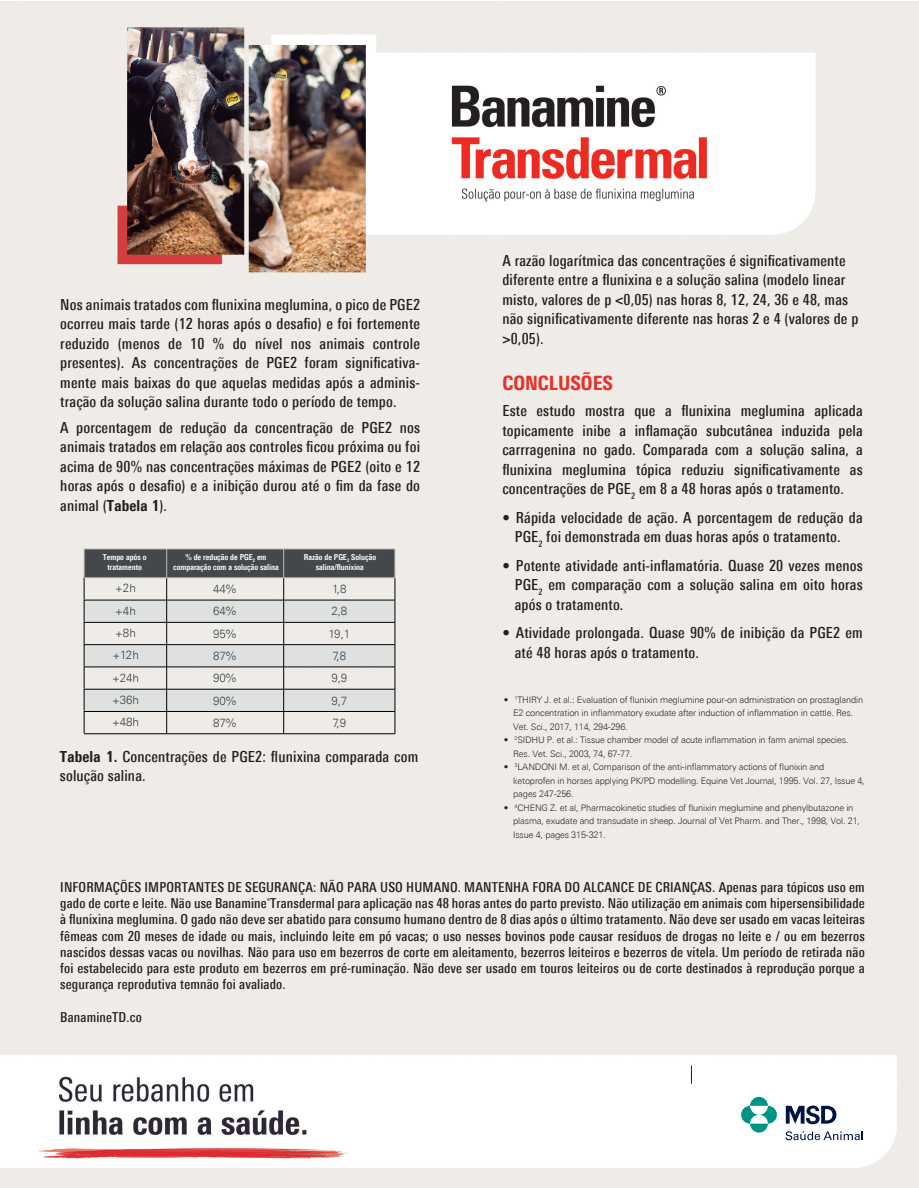
<style>
.page{position:relative;width:919px;height:1188px;background:#fff}
.page>*{position:absolute;margin:0;border:0;box-sizing:border-box;transform-origin:0 0}
.t1{font:800 condensed 19.8px "Univers Next Pro";color:#ea2f29}
.t2{font:500 condensed 15.3px/19.5px "Univers Next Pro";letter-spacing:.01em;color:#231f20;text-align:justify}
.t3{font:500 condensed 13.8px/16.2px "Univers Next Pro";letter-spacing:.01em;color:#231f20;text-align:justify}
.t4{font:300 11.4px "Univers Next Pro";color:#333e48}
.t5{font:300 9px/13.5px "Univers Next Pro";letter-spacing:-.02em;color:#282526}
.t6{font:700 condensed 8.25px/10.5px "Univers Next Pro";color:#fff;text-align:center}
.s1{font-weight:800}
</style>
<div class="page">
<img style="left:0;top:1px;width:919px;height:1187px">
<svg style="left:741px;top:1096px;width:36px;height:36px"></svg>
<svg style="left:786px;top:1105px;width:50px;height:19px"></svg>
<svg style="left:786px;top:1131px;width:77px;height:9px"></svg>
<svg style="left:691px;top:1065px;width:1px;height:18px"></svg>
<hr style="left:84px;top:733px;width:83px;height:1px;background:#000001">
<hr style="left:167px;top:733px;width:117px;height:1px;background:#000001">
<hr style="left:284px;top:733px;width:111px;height:1px;background:#000001">
<svg style="left:84px;top:548px;width:312px;height:185px"></svg>
<hr style="left:84px;top:577px;width:83px;height:1px;background:#bdbbbb">
<hr style="left:167px;top:577px;width:117px;height:1px;background:#bdbbbb">
<hr style="left:284px;top:577px;width:111px;height:1px;background:#bdbbbb">
<p class="t2" style="left:60px;top:294px;width:361px">Nos animais tratados com flunixina meglumina, o pico de PGE2 ocorreu mais tarde (12 horas após o desafio) e foi fortemente reduzido (menos de 10 % do nível nos animais controle presentes). As concentrações de PGE2 foram significativa&shy;mente mais baixas do que aquelas medidas após a adminis&shy;tração da solução salina durante todo o período de tempo.</p>
<p class="t2" style="left:60px;top:417px;width:361px">A porcentagem de redução da concentração de PGE2 nos animais tratados em relação aos controles ficou próxima ou foi acima de 90% nas concentrações máximas de PGE2 (oito e 12 horas após o desafio) e a inibição durou até o fim da fase do animal (<span class="s1">Tabela 1</span>).</p>
<p class="t6" style="left:103px;top:551px;width:45px">Tempo após o tratamento</p>
<p class="t6" style="left:173px;top:551px;width:107px">% de redução de PGE<sub>2</sub> em comparação com a solução salina</p>
<p class="t6" style="left:304px;top:551px;width:74px">Razão de PGE<sub>2</sub> Solução salina/flunixina</p>
<p class="t4" style="left:115px;top:582px;width:22px">+2h</p>
<p class="t4" style="left:213px;top:582px;width:25px">44%</p>
<p class="t4" style="left:332px;top:582px;width:16px">1,8</p>
<p class="t4" style="left:115px;top:604px;width:22px">+4h</p>
<p class="t4" style="left:213px;top:604px;width:25px">64%</p>
<p class="t4" style="left:331px;top:604px;width:18px">2,8</p>
<p class="t4" style="left:115px;top:626px;width:22px">+8h</p>
<p class="t4" style="left:213px;top:627px;width:25px">95%</p>
<p class="t4" style="left:328px;top:627px;width:23px">19,1</p>
<p class="t4" style="left:112px;top:648px;width:28px">+12h</p>
<p class="t4" style="left:213px;top:649px;width:25px">87%</p>
<p class="t4" style="left:333px;top:649px;width:15px">7,8</p>
<p class="t4" style="left:112px;top:671px;width:29px">+24h</p>
<p class="t4" style="left:213px;top:671px;width:25px">90%</p>
<p class="t4" style="left:331px;top:671px;width:18px">9,9</p>
<p class="t4" style="left:112px;top:693px;width:29px">+36h</p>
<p class="t4" style="left:213px;top:694px;width:25px">90%</p>
<p class="t4" style="left:331px;top:694px;width:18px">9,7</p>
<p class="t4" style="left:112px;top:715px;width:29px">+48h</p>
<p class="t4" style="left:213px;top:716px;width:25px">87%</p>
<p class="t4" style="left:333px;top:716px;width:15px">7,9</p>
<p class="t2" style="left:60px;top:746px;width:360px"><span class="s1">Tabela 1.</span> Concentrações de PGE2: flunixina comparada com solução salina.</p>
<p class="t2" style="left:502px;top:251px;width:357px;text-align:left">A razão logarítmica das concentrações é significativamente diferente entre a flunixina e a solução salina (modelo linear misto, valores de p &lt;0,05) nas horas 8, 12, 24, 36 e 48, mas não significativamente diferente nas horas 2 e 4 (valores de p &gt;0,05).</p>
<p class="t1" style="left:502px;top:371px;width:112px">CONCLUSÕES</p>
<p class="t2" style="left:502px;top:401px;width:362px">Este estudo mostra que a flunixina meglumina aplicada topicamente inibe a inflamação subcutânea induzida pela carrragenina no gado. Comparada com a solução salina, a flunixina meglumina tópica reduziu significativamente as concentrações de PGE<sub>2</sub> em 8 a 48 horas após o tratamento.</p>
<p class="t2" style="left:515px;top:507px;width:349px;text-indent:-12px">• Rápida velocidade de ação. A porcentagem de redução da<br>PGE<sub>2</sub> foi demonstrada em duas horas após o tratamento.</p>
<p class="t2" style="left:515px;top:555px;width:349px;text-indent:-12px">• Potente atividade anti-inflamatória. Quase 20 vezes menos PGE<sub>2</sub> em comparação com a solução salina em oito horas após o tratamento.</p>
<p class="t2" style="left:515px;top:623px;width:349px;text-indent:-12px">• Atividade prolongada. Quase 90% de inibição da PGE2 em até 48 horas após o tratamento.</p>
<p class="t5" style="left:513px;top:692px;width:352px;text-indent:-9px">• <sup>1</sup>THIRY J. et al.: Evaluation of flunixin meglumine pour-on administration on prostaglandin<br>E2 concentration in inflammatory exudate after induction of inflammation in cattle. Res.<br>Vet. Sci., 2017, 114, 294-296.</p>
<p class="t5" style="left:513px;top:733px;width:337px;text-indent:-9px">• <sup>2</sup>SIDHU P. et al.: Tissue chamber model of acute inflammation in farm animal species.<br>Res. Vet. Sci., 2003, 74, 67-77.</p>
<p class="t5" style="left:513px;top:760px;width:353px;text-indent:-9px">• <sup>3</sup>LANDONI M. et al, Comparison of the anti-inflammatory actions of flunixin and ketoprofen in horses applying PK/PD modelling. Equine Vet Journal, 1995. Vol. 27, Issue 4, pages 247-256.</p>
<p class="t5" style="left:513px;top:800px;width:348px;text-indent:-9px">• <sup>4</sup>CHENG Z. et al, Pharmacokinetic studies of flunixin meglumine and phenylbutazone in plasma, exudate and transudate in sheep. Journal of Vet Pharm. and Ther., 1998, Vol. 21,<br>Issue 4, pages 315-321.</p>
<p class="t3" style="left:60px;top:878px;width:806px">INFORMAÇÕES IMPORTANTES DE SEGURANÇA: NÃO PARA USO HUMANO. MANTENHA FORA DO ALCANCE DE CRIANÇAS. Apenas para tópicos uso em gado de corte e leite. Não use Banamine<sup>®</sup>Transdermal para aplicação nas 48 horas antes do parto previsto. Não utilização em animais com hipersensibilidade à flunixina meglumina. O gado não deve ser abatido para consumo humano dentro de 8 dias após o último tratamento. Não deve ser usado em vacas leiteiras fêmeas com 20 meses de idade ou mais, incluindo leite em pó vacas; o uso nesses bovinos pode causar resíduos de drogas no leite e / ou em bezerros nascidos dessas vacas ou novilhas. Não para uso em bezerros de corte em aleitamento, bezerros leiteiros e bezerros de vitela. Um período de retirada não foi estabelecido para este produto em bezerros em pré-ruminação. Não deve ser usado em touros leiteiros ou de corte destinados à reprodução porque a segurança reprodutiva temnão foi avaliado.</p>
<p class="t3" style="left:60px;top:1008px;width:83px">BanamineTD.co</p>
</div>
